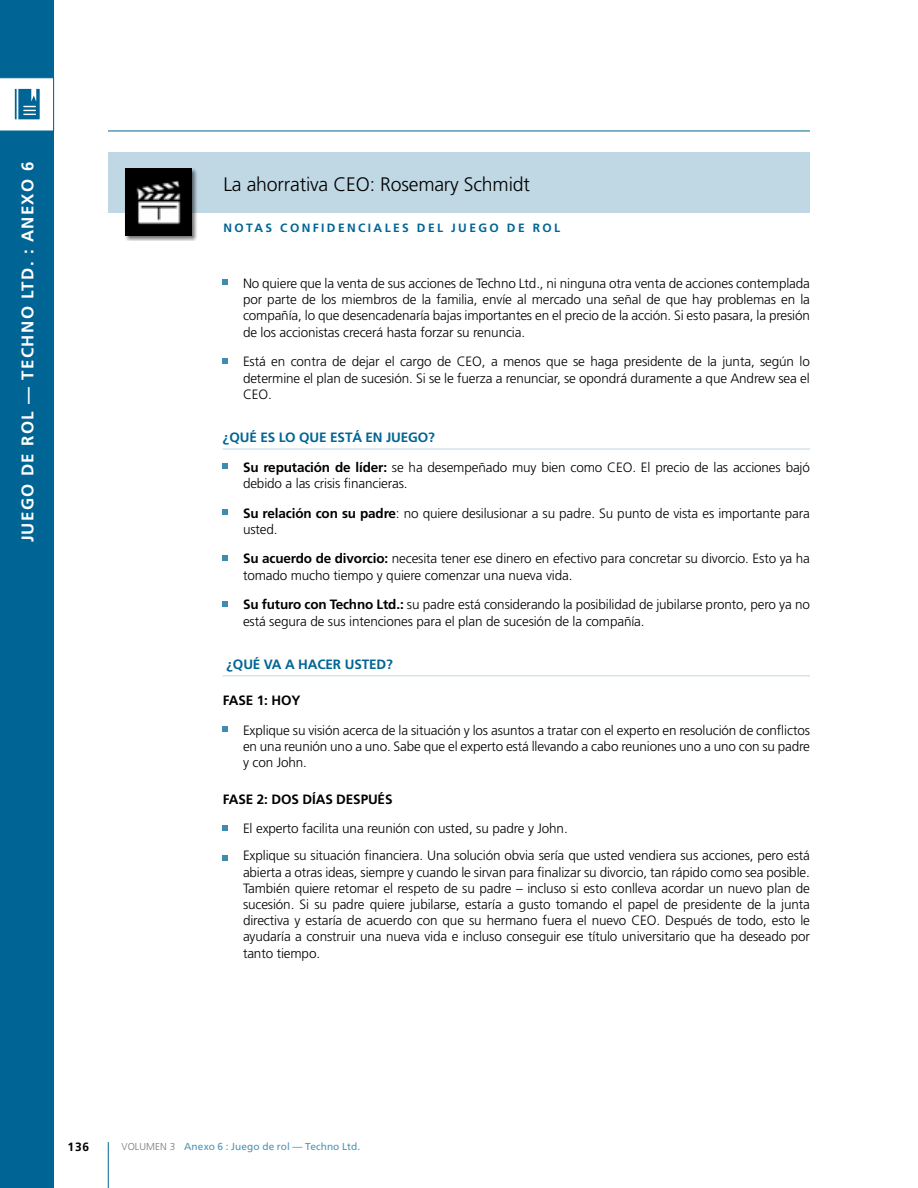
<style>
.page{position:relative;width:918px;height:1188px;background:#fff}
.page>*{position:absolute;margin:0;border:0;box-sizing:border-box;transform-origin:0 0}
.t1{font:300 19.5px "Frutiger";letter-spacing:-.01em;color:#000}
.t2{font:700 16.8px "Frutiger";letter-spacing:.08em;color:#fff}
.t3{font:300 13.5px/16.2px "Frutiger";letter-spacing:-.01em;color:#000}
.t4{font:700 13.5px "Frutiger";letter-spacing:-.01em;color:#000}
.t5{font:700 13.5px "Frutiger";letter-spacing:-.01em;color:#006595}
.t6{font:700 12px "Frutiger";letter-spacing:.2em;color:#006595}
.t7{font:700 12px "Frutiger";color:#000}
.t8{font:10.2px "Frutiger";letter-spacing:.01em;color:#4d93b4}
.s1{font-weight:700;color:#006595}
.s2{font-weight:700}
.s3{font-weight:300;font-size:10.05px;color:#77787b}
</style>
<div class="page">
<div style="left:0;top:0;width:54px;height:1188px;background:#006595"></div>
<svg style="left:0;top:77px;width:54px;height:54px"></svg>
<hr style="left:108px;top:1142px;width:1px;height:46px;background:#006595">
<hr style="left:108px;top:131px;width:702px;height:1px;background:#006595">
<hr style="left:223px;top:449px;width:587px;height:1px;background:#bfd8e4">
<hr style="left:223px;top:675px;width:587px;height:1px;background:#bfd8e4">
<svg style="left:223px;top:280px;width:5px;height:5px"></svg>
<svg style="left:223px;top:358px;width:5px;height:5px"></svg>
<svg style="left:223px;top:463px;width:5px;height:6px"></svg>
<svg style="left:223px;top:509px;width:5px;height:6px"></svg>
<svg style="left:223px;top:555px;width:5px;height:5px"></svg>
<svg style="left:223px;top:601px;width:5px;height:5px"></svg>
<svg style="left:223px;top:726px;width:5px;height:6px"></svg>
<svg style="left:223px;top:825px;width:5px;height:5px"></svg>
<svg style="left:223px;top:855px;width:5px;height:5px"></svg>
<div style="left:108px;top:153px;width:702px;height:60px;background:#bfd8e4"></div>
<div style="left:124px;top:168px;width:74px;height:73px;background:#000;opacity:.55"></div>
<img style="left:125px;top:169px;width:67px;height:67px">
<p class="t2" style="left:18px;top:542px;width:382px;rotate:-90deg">JUEGO DE ROL — TECHNO LTD. : ANEXO 6</p>
<h1 class="t1" style="left:224px;top:173px;width:308px">La ahorrativa CEO: Rosemary Schmidt</h1>
<p class="t6" style="left:224px;top:221px;width:338px">NOTAS CONFIDENCIALES DEL JUEGO DE ROL</p>
<p class="t3" style="left:243px;top:275px;width:569px;text-align:justify">No quiere que la venta de sus acciones de Techno Ltd., ni ninguna otra venta de acciones contemplada por parte de los miembros de la familia, envíe al mercado una señal de que hay problemas en la compañía, lo que desencadenaría bajas importantes en el precio de la acción. Si esto pasara, la presión de los accionistas crecerá hasta forzar su renuncia.</p>
<p class="t3" style="left:243px;top:354px;width:568px;text-align:justify">Está en contra de dejar el cargo de CEO, a menos que se haga presidente de la junta, según lo determine el plan de sucesión. Si se le fuerza a renunciar, se opondrá duramente a que Andrew sea el CEO.</p>
<p class="t3" style="left:243px;top:422px;width:569px;line-height:29.7px;text-indent:-20px"><span class="s1">¿QUÉ ES LO QUE ESTÁ EN JUEGO?<br></span><span class="s2">Su reputación de líder:</span> se ha desempeñado muy bien como CEO. El precio de las acciones bajó</p>
<p class="t3" style="left:243px;top:468px;width:568px;line-height:29.7px">debido a las crisis financieras.<br><span class="s2">Su relación con su padre</span>: no quiere desilusionar a su padre. Su punto de vista es importante para</p>
<p class="t3" style="left:243px;top:521px;width:36px">usted.</p>
<p class="t3" style="left:243px;top:551px;width:569px"><span class="s2">Su acuerdo de divorcio:</span> necesita tener ese dinero en efectivo para concretar su divorcio. Esto ya ha tomado mucho tiempo y quiere comenzar una nueva vida.</p>
<p class="t3" style="left:243px;top:597px;width:568px"><span class="s2">Su futuro con Techno Ltd.:</span> su padre está considerando la posibilidad de jubilarse pronto, pero ya no está segura de sus intenciones para el plan de sucesión de la compañía.</p>
<p class="t5" style="left:226px;top:656px;width:168px">¿QUÉ VA A HACER USTED?</p>
<p class="t4" style="left:223px;top:693px;width:79px">FASE 1: HOY</p>
<p class="t3" style="left:243px;top:722px;width:569px;text-align:justify">Explique su visión acerca de la situación y los asuntos a tratar con el experto en resolución de conflictos en una reunión uno a uno. Sabe que el experto está llevando a cabo reuniones uno a uno con su padre y con John.</p>
<p class="t4" style="left:223px;top:791px;width:171px">FASE 2: DOS DÍAS DESPUÉS</p>
<p class="t3" style="left:243px;top:815px;width:569px;line-height:27px">El experto facilita una reunión con usted, su padre y John.<br>Explique su situación financiera. Una solución obvia sería que usted vendiera sus acciones, pero está</p>
<p class="t3" style="left:243px;top:864px;width:569px;text-align:justify">abierta a otras ideas, siempre y cuando le sirvan para finalizar su divorcio, tan rápido como sea posible.<br>También quiere retomar el respeto de su padre – incluso si esto conlleva acordar un nuevo plan de sucesión. Si su padre quiere jubilarse, estaría a gusto tomando el papel de presidente de la junta directiva y estaría de acuerdo con que su hermano fuera el nuevo CEO. Después de todo, esto le ayudaría a construir una nueva vida e incluso conseguir ese título universitario que ha deseado por tanto tiempo.</p>
<p class="t7" style="left:68px;top:1140px;width:23px">136</p>
<p class="t8" style="left:122px;top:1141px;width:240px"><span class="s3">VOLUMEN 3</span> Anexo 6 : Juego de rol — Techno Ltd.</p>
</div>
